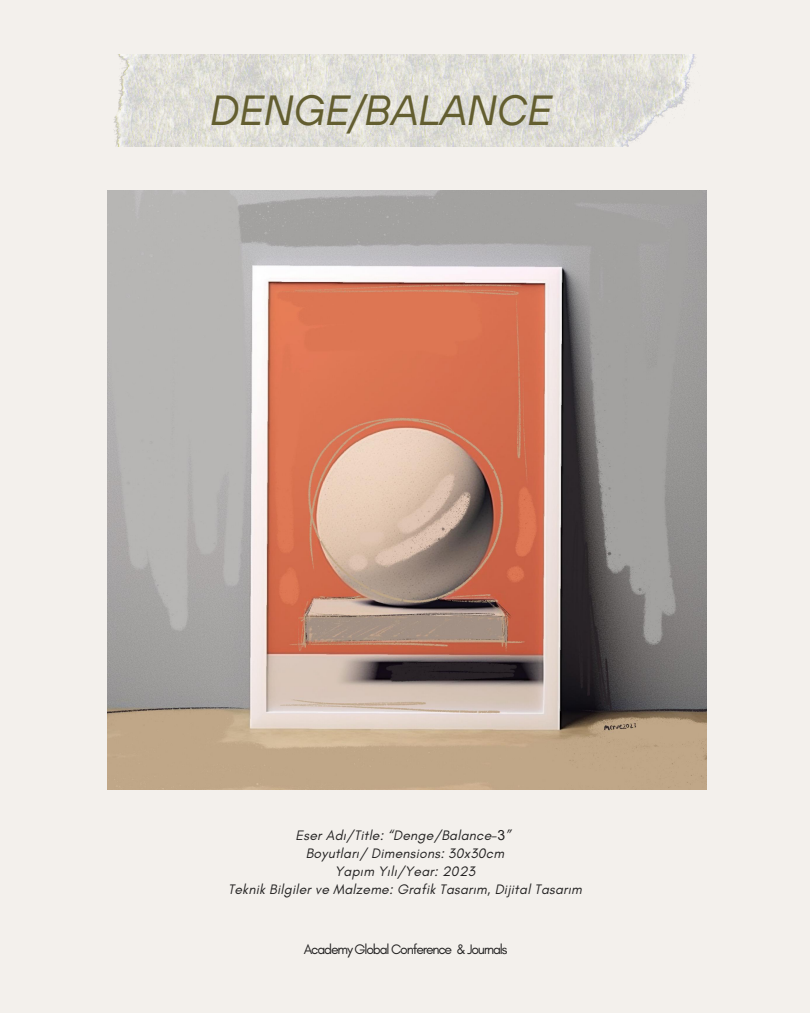
<style>
.page{position:relative;width:810px;height:1013px;background:#fff}
.page>*{position:absolute;margin:0;border:0;box-sizing:border-box;transform-origin:0 0}
.t1{font:italic 42px "TT Hoves";letter-spacing:-.005em;color:#635e30}
.t2{font:italic 14px/18px "Glacial Indifference";letter-spacing:.015em;color:#222121;text-align:center}
.t3{font:14px "Glacial Indifference";letter-spacing:-.08em;color:#222121}
.s1{font-family:"Arial";font-style:normal}
</style>
<div class="page">
<div style="left:0;top:0;width:810px;height:1012px;background:#f3f0ec"></div>
<img style="left:114px;top:55px;width:582px;height:92px">
<img style="left:107px;top:191px;width:599px;height:599px">
<p class="t1" style="left:210px;top:83px;width:344px">DENGE/BALANCE</p>
<p class="t2" style="left:228px;top:825px;width:355px">Eser Adı/Title: “Denge/Balance-<span class="s1">3</span>”<br>Boyutları/ Dimensions: 30x30cm<br>Yapım Yılı/Year: 2023<br>Teknik Bilgiler ve Malzeme: Grafik Tasarım, Dijital Tasarım</p>
<p class="t3" style="left:304px;top:940px;width:205px">Academy Global Conference &amp; Journals</p>
</div>
